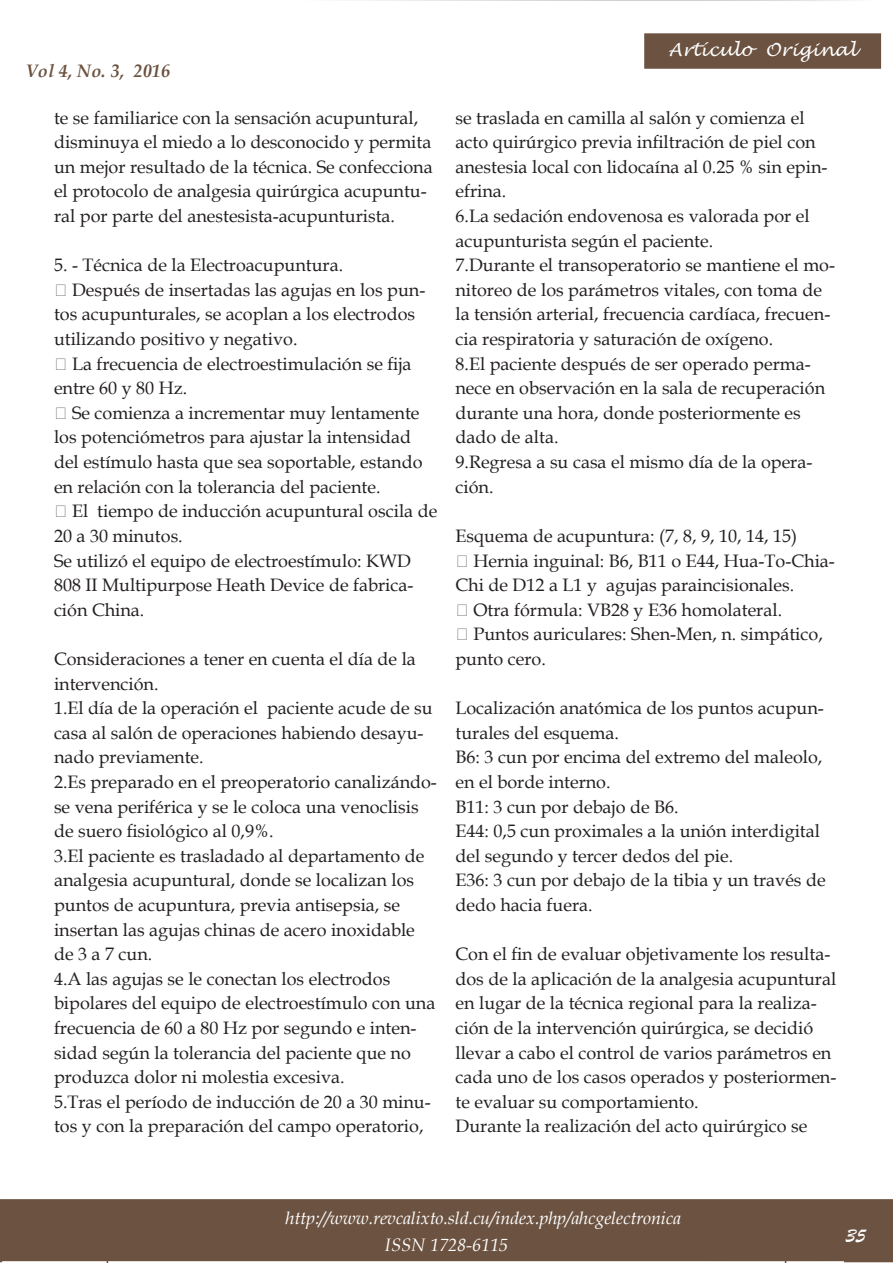
<style>
.page{position:relative;width:893px;height:1263px;background:#fff}
.page>*{position:absolute;margin:0;border:0;box-sizing:border-box;transform-origin:0 0}
.t1{font:21px "Brush Script";color:#fff}
.t2{font:18px/24.6px "Book Antiqua";color:#231f20}
.t3{font:italic 18px/27px "Book Antiqua";letter-spacing:-.005em;color:#fff}
.t4{font:italic 18px "Lucida Handwriting";letter-spacing:.01em;color:#fff}
.t5{font:italic 700 18px "Book Antiqua";letter-spacing:.01em;color:#6c5240}
</style>
<div class="page">
<div style="left:0;top:1199px;width:893px;height:62px;background:#6c5240;border:2px solid #6c5240"></div>
<svg style="left:107px;top:1258px;width:679px;height:5px"></svg>
<div style="left:644px;top:33px;width:237px;height:36px;background:#6c5240;border:2px solid #6c5240"></div>
<svg style="left:0;top:1199px;width:7px;height:63px"></svg>
<svg style="left:844px;top:1228px;width:49px;height:34px"></svg>
<p class="t5" style="left:26px;top:58px;width:146px">Vol 4, No. 3, 2016</p>
<p class="t2" style="left:54px;top:105px;width:380px">te se familiarice con la sensación acupuntural, disminuya el miedo a lo desconocido y permita un mejor resultado de la técnica. Se confecciona el protocolo de analgesia quirúrgica acupuntu&shy;ral por parte del anestesista-acupunturista.</p>
<p class="t2" style="left:54px;top:252px;width:291px">5. - Técnica de la Electroacupuntura.</p>
<p class="t2" style="left:54px;top:277px;width:373px;text-indent:18px">Después de insertadas las agujas en los pun&shy;tos acupunturales, se acoplan a los electrodos utilizando positivo y negativo.</p>
<p class="t2" style="left:54px;top:351px;width:359px;text-indent:18px">La frecuencia de electroestimulación se fija entre 60 y 80 Hz.</p>
<p class="t2" style="left:54px;top:400px;width:370px;text-indent:18px">Se comienza a incrementar muy lentamente los potenciómetros para ajustar la intensidad del estímulo hasta que sea soportable, estando en relación con la tolerancia del paciente.</p>
<p class="t2" style="left:54px;top:498px;width:385px;text-indent:18px">El tiempo de inducción acupuntural oscila de<br>20 a 30 minutos.</p>
<p class="t2" style="left:54px;top:548px;width:361px">Se utilizó el equipo de electroestímulo: KWD<br>808 II Multipurpose Heath Device de fabrica&shy;ción China.</p>
<p class="t2" style="left:54px;top:646px;width:363px">Consideraciones a tener en cuenta el día de la intervención.</p>
<p class="t2" style="left:54px;top:695px;width:380px">1.El día de la operación el paciente acude de su casa al salón de operaciones habiendo desayu&shy;nado previamente.</p>
<p class="t2" style="left:54px;top:769px;width:384px">2.Es preparado en el preoperatorio canalizándo&shy;se vena periférica y se le coloca una venoclisis de suero fisiológico al 0,9%.</p>
<p class="t2" style="left:54px;top:843px;width:372px">3.El paciente es trasladado al departamento de analgesia acupuntural, donde se localizan los puntos de acupuntura, previa antisepsia, se insertan las agujas chinas de acero inoxidable de 3 a 7 cun.</p>
<p class="t2" style="left:54px;top:966px;width:383px">4.A las agujas se le conectan los electrodos bipolares del equipo de electroestímulo con una frecuencia de 60 a 80 Hz por segundo e inten&shy;sidad según la tolerancia del paciente que no produzca dolor ni molestia excesiva.</p>
<p class="t2" style="left:54px;top:1089px;width:378px">5.Tras el período de inducción de 20 a 30 minu&shy;tos y con la preparación del campo operatorio,</p>
<p class="t4" style="left:668px;top:38px;width:189px">Artículo Original</p>
<p class="t2" style="left:455px;top:105px;width:373px">se traslada en camilla al salón y comienza el acto quirúrgico previa infiltración de piel con anestesia local con lidocaína al 0.25 % sin epin&shy;efrina.</p>
<p class="t2" style="left:455px;top:203px;width:356px">6.La sedación endovenosa es valorada por el acupunturista según el paciente.</p>
<p class="t2" style="left:455px;top:252px;width:381px">7.Durante el transoperatorio se mantiene el mo&shy;nitoreo de los parámetros vitales, con toma de la tensión arterial, frecuencia cardíaca, frecuen&shy;cia respiratoria y saturación de oxígeno.</p>
<p class="t2" style="left:455px;top:351px;width:371px">8.El paciente después de ser operado perma&shy;nece en observación en la sala de recuperación durante una hora, donde posteriormente es dado de alta.</p>
<p class="t2" style="left:455px;top:449px;width:358px">9.Regresa a su casa el mismo día de la opera&shy;ción.</p>
<p class="t2" style="left:455px;top:523px;width:343px">Esquema de acupuntura: (7, 8, 9, 10, 14, 15)</p>
<p class="t2" style="left:455px;top:548px;width:381px;text-indent:18px">Hernia inguinal: B6, B11 o E44, Hua-To-Chia-<br>Chi de D12 a L1 y agujas paraincisionales.</p>
<p class="t2" style="left:473px;top:597px;width:310px">Otra fórmula: VB28 y E36 homolateral.</p>
<p class="t2" style="left:455px;top:621px;width:369px;text-indent:18px">Puntos auriculares: Shen-Men, n. simpático, punto cero.</p>
<p class="t2" style="left:455px;top:695px;width:370px">Localización anatómica de los puntos acupun&shy;turales del esquema.</p>
<p class="t2" style="left:455px;top:744px;width:368px">B6: 3 cun por encima del extremo del maleolo, en el borde interno.</p>
<p class="t2" style="left:455px;top:794px;width:225px">B11: 3 cun por debajo de B6.</p>
<p class="t2" style="left:455px;top:818px;width:366px">E44: 0,5 cun proximales a la unión interdigital del segundo y tercer dedos del pie.</p>
<p class="t2" style="left:455px;top:867px;width:372px">E36: 3 cun por debajo de la tibia y un través de dedo hacia fuera.</p>
<p class="t2" style="left:455px;top:941px;width:382px">Con el fin de evaluar objetivamente los resulta&shy;dos de la aplicación de la analgesia acupuntural en lugar de la técnica regional para la realiza&shy;ción de la intervención quirúrgica, se decidió llevar a cabo el control de varios parámetros en cada uno de los casos operados y posteriormen&shy;te evaluar su comportamiento.</p>
<p class="t2" style="left:455px;top:1113px;width:353px">Durante la realización del acto quirúrgico se</p>
<p class="t3" style="left:385px;top:1204px;width:298px;text-indent:-99px">http://www.revcalixto.sld.cu/index.php/ahcgelectronica<br>ISSN 1728-6115</p>
<p class="t1" style="left:846px;top:1222px;width:21px">35</p>
<p class="t1" style="left:846px;top:1225px;width:14px">#</p>
</div>
